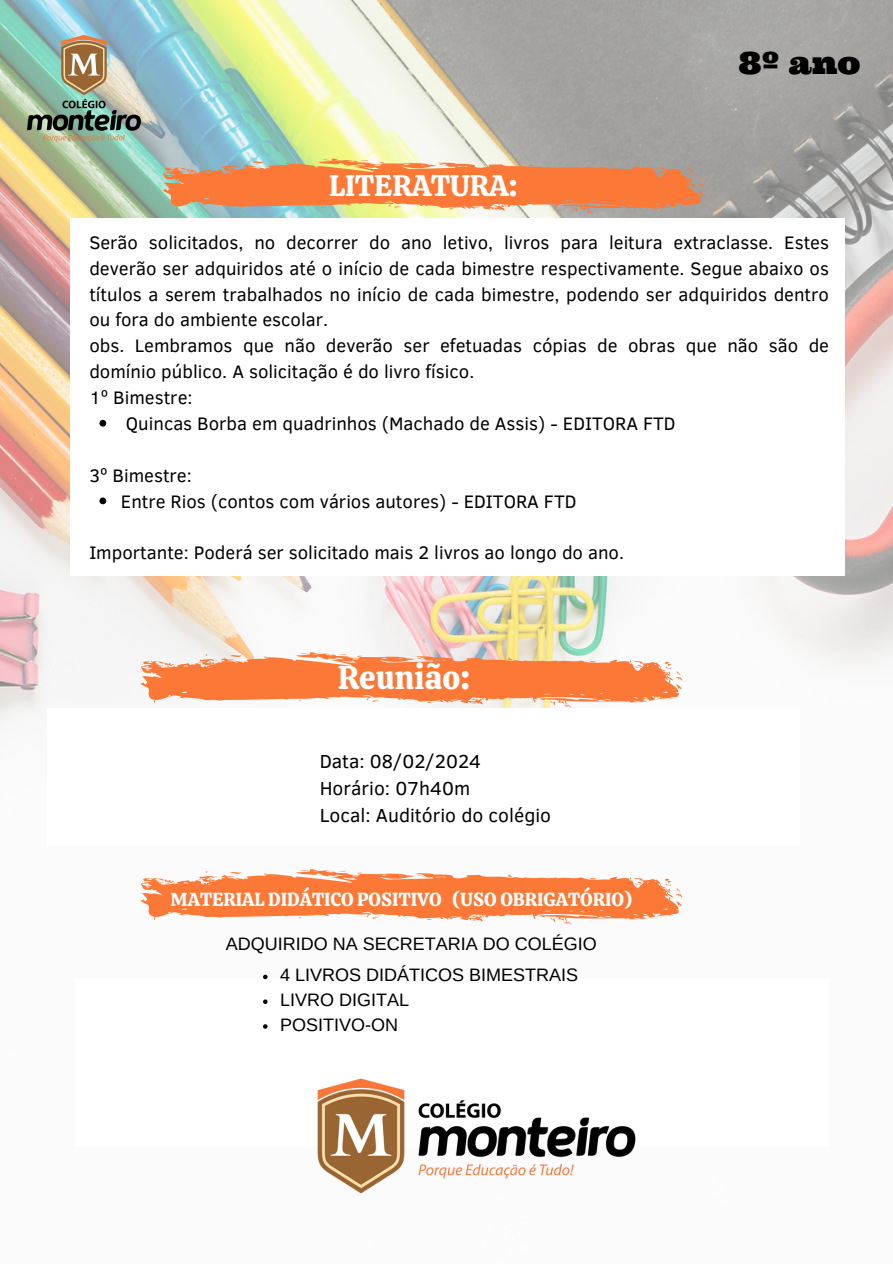
<style>
.page{position:relative;width:893px;height:1264px;background:#fff}
.page>*{position:absolute;margin:0;border:0;box-sizing:border-box;transform-origin:0 0}
.t1{font:32.85px "Calistoga";color:#fff}
.t2{font:30.9px "Ultra";color:#000}
.t3{font:29.55px "Calistoga";color:#fff}
.t4{font:19.35px "Clear Sans";color:#000}
.t5{font:18.75px "Calistoga";color:#fff}
.t6{font:18.6px/25.8px "Clear Sans";color:#000;text-align:justify}
.t7{font:18px "Arimo";color:#000}
</style>
<div class="page">
<img style="left:0;top:0;width:892px;height:979px">
<img style="left:13px;top:20px;width:143px;height:137px">
<div style="left:70px;top:218px;width:775px;height:357px;background:#fff"></div>
<div style="left:47px;top:708px;width:752px;height:137px;background:#fff"></div>
<svg style="left:162px;top:157px;width:542px;height:57px;background:#e39463"></svg>
<svg style="left:140px;top:868px;width:542px;height:56px"></svg>
<svg style="left:140px;top:651px;width:542px;height:56px"></svg>
<img style="left:317px;top:1078px;width:319px;height:116px">
<svg style="left:99px;top:420px;width:7px;height:6px"></svg>
<svg style="left:99px;top:497px;width:7px;height:7px"></svg>
<svg style="left:263px;top:974px;width:4px;height:5px"></svg>
<svg style="left:263px;top:999px;width:4px;height:4px"></svg>
<svg style="left:263px;top:1024px;width:4px;height:4px"></svg>
<p class="t2" style="left:738px;top:43px;width:123px">8º ano</p>
<p class="t3" style="left:329px;top:166px;width:190px">LITERATURA:</p>
<p class="t6" style="left:89px;top:228px;width:741px">Serão solicitados, no decorrer do ano letivo, livros para leitura extraclasse. Estes deverão ser adquiridos até o início de cada bimestre respectivamente. Segue abaixo os títulos a serem trabalhados no início de cada bimestre, podendo ser adquiridos dentro ou fora do ambiente escolar.</p>
<p class="t6" style="left:89px;top:332px;width:741px">obs. Lembramos que não deverão ser efetuadas cópias de obras que não são de domínio público. A solicitação é do livro físico.</p>
<p class="t6" style="left:89px;top:384px;width:105px">1º Bimestre:</p>
<p class="t6" style="left:126px;top:409px;width:551px">Quincas Borba em quadrinhos (Machado de Assis) - EDITORA FTD</p>
<p class="t6" style="left:89px;top:461px;width:104px">3º Bimestre:</p>
<p class="t6" style="left:121px;top:487px;width:457px">Entre Rios (contos com vários autores) - EDITORA FTD</p>
<p class="t6" style="left:89px;top:539px;width:536px">Importante: Poderá ser solicitado mais 2 livros ao longo do ano.</p>
<p class="t1" style="left:338px;top:656px;width:134px">Reunião:</p>
<p class="t4" style="left:320px;top:747px;width:163px">Data: 08/02/2024</p>
<p class="t4" style="left:320px;top:774px;width:152px">Horário: 07h40m</p>
<p class="t4" style="left:320px;top:801px;width:233px">Local: Auditório do colégio</p>
<p class="t5" style="left:171px;top:887px;width:463px">MATERIAL DIDÁTICO POSITIVO (USO OBRIGATÓRIO)</p>
<p class="t7" style="left:226px;top:934px;width:372px">ADQUIRIDO NA SECRETARIA DO COLÉGIO</p>
<p class="t7" style="left:280px;top:965px;width:299px">4 LIVROS DIDÁTICOS BIMESTRAIS</p>
<p class="t7" style="left:280px;top:989px;width:130px">LIVRO DIGITAL</p>
<p class="t7" style="left:280px;top:1014px;width:119px">POSITIVO-ON</p>
</div>
